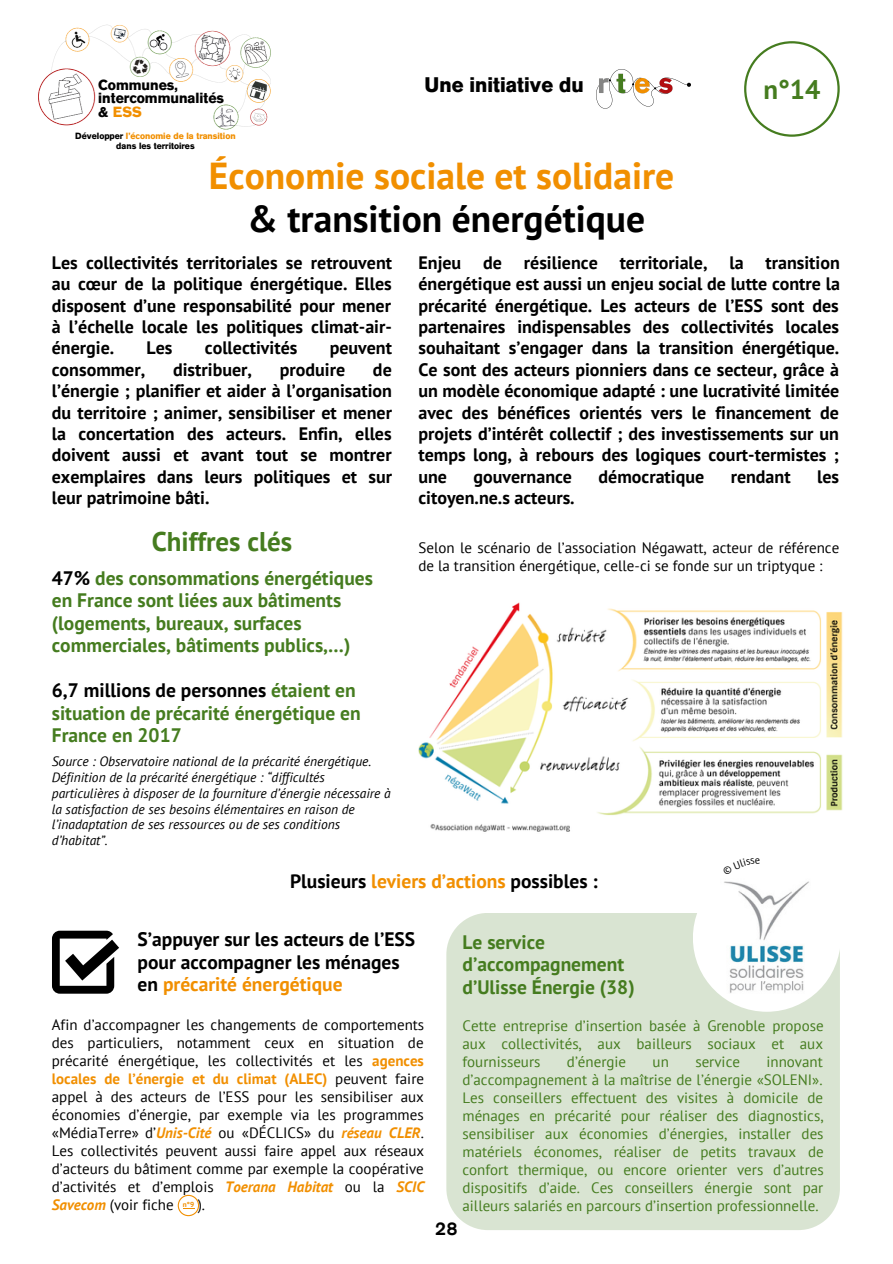
<style>
.page{position:relative;width:893px;height:1264px;background:#fff}
.page>*{position:absolute;margin:0;border:0;box-sizing:border-box;transform-origin:0 0}
.t1{font:700 37.5px "PT Sans";color:#f18f00}
.t2{font:700 37.5px "PT Sans";color:#000}
.t3{font:700 27px "PT Sans";color:#457c1f}
.t4{font:700 21px "AG Old Face";color:#000}
.t5{font:700 19.5px/22.5px "PT Sans";color:#457c1f}
.t6{font:700 19.5px/22.5px "PT Sans";color:#000}
.t7{font:700 18px/21.3px "PT Sans";color:#000;text-align:justify}
.t8{font:500 18px "AG Old Face";color:#000}
.t9{font:15px/18px "PT Sans";color:#000;text-align:justify}
.t10{font:15px/18px "PT Sans";color:#457c1f;text-align:justify}
.t11{font:700 14.7px/13.5px "AG Old Face";color:#000}
.t12{font:italic 13.5px/15.8px "PT Sans";color:#000}
.t13{font:700 9px/10.5px "AG Old Face";color:#000;text-align:center}
.t14{font:700 7.2px "PT Sans";color:#f18f00}
.s1{color:#f18f00}
.s2{color:#000}
.s3{font-weight:700;color:#f18f00}
.s4{font-weight:700;font-style:italic;color:#f18f00}
</style>
<div class="page">
<img style="left:596px;top:70px;width:94px;height:38px">
<svg style="left:744px;top:41px;width:95px;height:96px"></svg>
<img style="left:418px;top:602px;width:425px;height:230px">
<svg style="left:52px;top:930px;width:67px;height:63px"></svg>
<div style="left:446px;top:913px;width:393px;height:317px;background:#d9e4d2"></div>
<div style="left:692px;top:864px;width:148px;height:147px;background:#fff;border-radius:50%"></div>
<svg style="left:178px;top:1194px;width:21px;height:22px"></svg>
<img style="left:724px;top:881px;width:85px;height:112px">
<img style="left:38px;top:24px;width:233px;height:106px">
<p class="t11" style="left:98px;top:79px;width:127px">Communes, intercommunalités &amp; <span class="s1">ESS</span></p>
<p class="t13" style="left:75px;top:131px;width:162px">Développer <span class="s1">l’économie de la transition </span>dans les territoires</p>
<p class="t4" style="left:424px;top:77px;width:161px">Une initiative du</p>
<h2 class="t3" style="left:763px;top:71px;width:59px">n°14</h2>
<h1 class="t1" style="left:209px;top:150px;width:467px">Économie sociale et solidaire</h1>
<h1 class="t2" style="left:247px;top:194px;width:399px">&amp; transition énergétique</h1>
<p class="t7" style="left:52px;top:251px;width:342px">Les collectivités territoriales se retrouvent au cœur de la politique énergétique. Elles disposent d’une responsabilité pour mener à l’échelle locale les politiques climat-air&shy;énergie.</p>
<p class="t7" style="left:418px;top:251px;width:423px">Enjeu de résilience territoriale, la transition énergétique est aussi un enjeu social de lutte contre la précarité énergétique. Les acteurs de l’ESS sont des partenaires indispensables des collectivités locales souhaitant s’engager dans la transition énergétique.<br>Ce sont des acteurs pionniers dans ce secteur, grâce à un modèle économique adapté : une lucrativité limitée avec des bénéfices orientés vers le financement de projets d’intérêt collectif ; des investissements sur un temps long, à rebours des logiques court-termistes ; une</p>
<p class="t7" style="left:147px;top:337px;width:27px">Les</p>
<p class="t7" style="left:205px;top:337px;width:94px">collectivités</p>
<p class="t7" style="left:330px;top:337px;width:64px">peuvent</p>
<p class="t7" style="left:52px;top:358px;width:95px">consommer,</p>
<p class="t7" style="left:173px;top:358px;width:80px">distribuer,</p>
<p class="t7" style="left:280px;top:358px;width:67px">produire</p>
<p class="t7" style="left:52px;top:358px;width:342px;text-indent:321px">de l’énergie ; planifier et aider à l’organisation du territoire ; animer, sensibiliser et mener la concertation des acteurs. Enfin, elles doivent aussi et avant tout se montrer exemplaires dans leurs politiques et sur leur patrimoine bâti.</p>
<p class="t7" style="left:473px;top:465px;width:100px">gouvernance</p>
<p class="t7" style="left:598px;top:465px;width:107px">démocratique</p>
<p class="t7" style="left:730px;top:465px;width:61px">rendant</p>
<p class="t7" style="left:817px;top:465px;width:24px">les</p>
<p class="t7" style="left:418px;top:486px;width:158px">citoyen.ne.s acteurs.</p>
<h2 class="t3" style="left:152px;top:523px;width:142px">Chiffres clés</h2>
<p class="t5" style="left:52px;top:566px;width:323px"><span class="s2">47%</span> des consommations énergétiques en France sont liées aux bâtiments (logements, bureaux, surfaces commerciales, bâtiments publics,…)</p>
<p class="t5" style="left:52px;top:678px;width:310px"><span class="s2">6,7 millions de personnes</span> étaient en situation de précarité énergétique en<br>France en 2017</p>
<p class="t12" style="left:52px;top:753px;width:340px">Source : Observatoire national de la précarité énergétique.<br>Définition de la précarité énergétique : “difficultés particulières à disposer de la fourniture d’énergie nécessaire à la satisfaction de ses besoins élémentaires en raison de l’inadaptation de ses ressources ou de ses conditions d’habitat”.</p>
<p class="t9" style="left:418px;top:538px;width:422px">Selon le scénario de l’association Négawatt, acteur de référence de la transition énergétique, celle-ci se fonde sur un triptyque :</p>
<p class="t6" style="left:290px;top:869px;width:309px">Plusieurs <span class="s1">leviers d’actions</span> possibles :</p>
<p class="t6" style="left:137px;top:927px;width:279px">S’appuyer sur les acteurs de l’ESS pour accompagner les ménages en <span class="s1">précarité énergétique</span></p>
<p class="t9" style="left:52px;top:1015px;width:374px">Afin d’accompagner les changements de comportements des particuliers, notamment ceux en situation de précarité énergétique, les collectivités et les <span class="s3">agences locales de l’énergie et du climat (ALEC)</span> peuvent faire appel à des acteurs de l’ESS pour les sensibiliser aux économies d’énergie, par exemple via les programmes «MédiaTerre» d’<span class="s4">Unis-Cité</span> ou «DÉCLICS» du <span class="s4">réseau CLER</span>.<br>Les collectivités peuvent aussi faire appel aux réseaux d’acteurs du bâtiment comme par exemple la coopérative d’activités et d’emplois <span class="s4">Toerana Habitat</span> ou la <span class="s4">SCIC Savecom</span> (voir fiche</p>
<p class="t9" style="left:198px;top:1195px;width:9px">).</p>
<p class="t14" style="left:183px;top:1199px;width:13px">n°9</p>
<p class="t5" style="left:462px;top:930px;width:174px">Le service d’accompagnement d’Ulisse Énergie (38)</p>
<p class="t10" style="left:462px;top:1016px;width:362px">Cette entreprise d’insertion basée à Grenoble propose aux collectivités, aux bailleurs sociaux et aux fournisseurs</p>
<p class="t10" style="left:567px;top:1052px;width:61px">d’énergie</p>
<p class="t10" style="left:652px;top:1052px;width:18px">un</p>
<p class="t10" style="left:695px;top:1052px;width:46px">service</p>
<p class="t10" style="left:462px;top:1052px;width:362px;text-indent:304px">innovant d’accompagnement à la maîtrise de l’énergie «SOLENI».<br>Les conseillers effectuent des visites à domicile de ménages en précarité pour réaliser des diagnostics, sensibiliser aux économies d’énergies, installer des matériels économes, réaliser de petits travaux de confort thermique, ou encore orienter vers d’autres dispositifs d’aide. Ces conseillers énergie sont par ailleurs salariés en parcours d’insertion professionnelle.</p>
<p class="t8" style="left:435px;top:1221px;width:24px">28</p>
</div>
